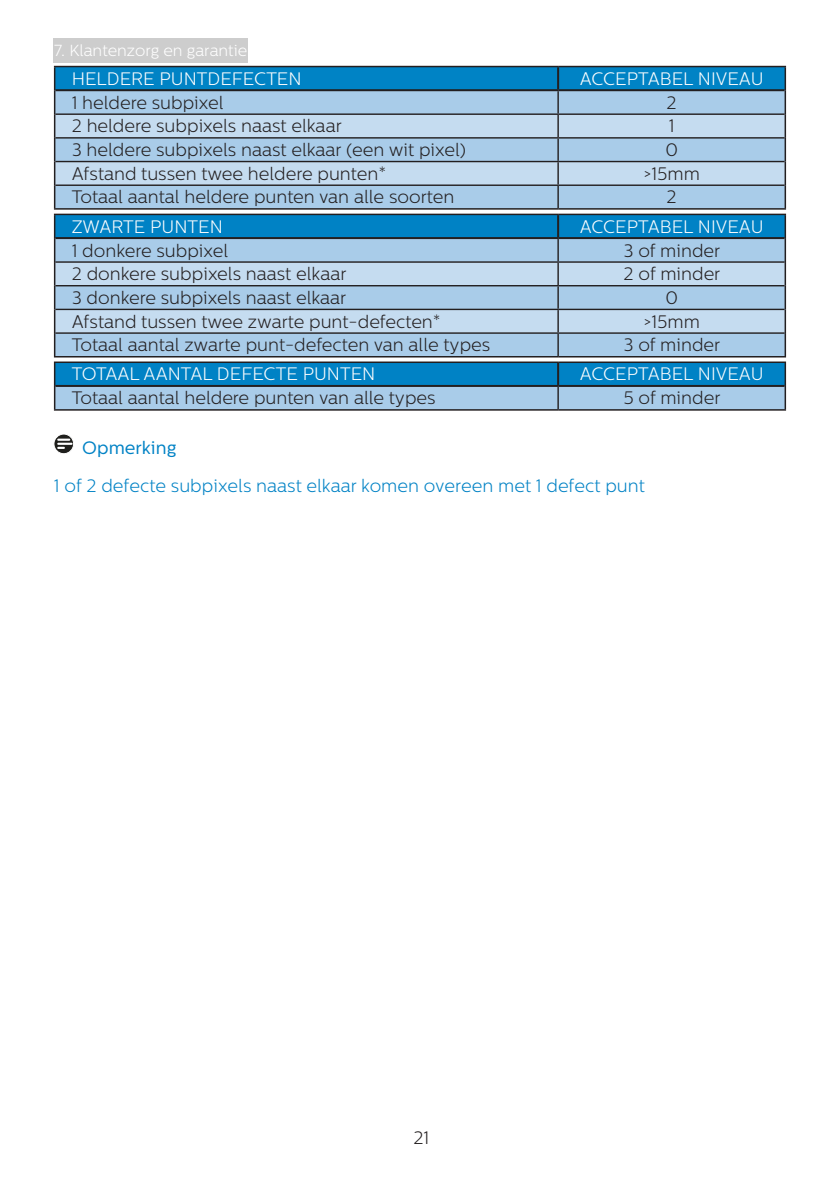
<style>
.page{position:relative;width:840px;height:1191px;background:#fff}
.page>*{position:absolute;margin:0;border:0;box-sizing:border-box;transform-origin:0 0}
.t1{font:300 18px "Centrale Sans";color:#231f20}
.t2{font:300 18px "Centrale Sans";color:#fff}
.Heading_4{font:300 18px "Centrale Sans";color:#0082c5}
.Heading_4-2{font:18px "Centrale Sans";color:#0082c5}
.t3{font:300 16px "Centrale Sans";color:#fff}
</style>
<div class="page">
<div style="left:54px;top:38px;width:194px;height:25px;background:#cdcdcd"></div>
<hr style="left:54px;top:208px;width:504px;height:2px;background:#231f20">
<hr style="left:558px;top:208px;width:227px;height:2px;background:#231f20">
<hr style="left:54px;top:66px;width:504px;height:1px;background:#231f20">
<hr style="left:558px;top:66px;width:227px;height:1px;background:#231f20">
<svg style="left:54px;top:67px;width:731px;height:141px;background:#91bddb"></svg>
<hr style="left:55px;top:89px;width:503px;height:2px;background:#231f20">
<hr style="left:557px;top:67px;width:2px;height:22px;background:#231f20">
<hr style="left:558px;top:89px;width:226px;height:2px;background:#231f20">
<hr style="left:54px;top:356px;width:504px;height:1px;background:#231f20">
<hr style="left:558px;top:356px;width:227px;height:1px;background:#231f20">
<svg style="left:54px;top:214px;width:731px;height:142px;background:#90bcda"></svg>
<hr style="left:55px;top:237px;width:503px;height:2px;background:#231f20">
<hr style="left:557px;top:215px;width:2px;height:22px;background:#231f20">
<hr style="left:558px;top:237px;width:226px;height:2px;background:#231f20">
<hr style="left:54px;top:409px;width:504px;height:2px;background:#231f20">
<hr style="left:558px;top:409px;width:227px;height:2px;background:#231f20">
<hr style="left:54px;top:361px;width:504px;height:2px;background:#231f20">
<hr style="left:558px;top:361px;width:227px;height:2px;background:#231f20">
<svg style="left:54px;top:362px;width:731px;height:48px;background:#52a0ce"></svg>
<hr style="left:55px;top:385px;width:503px;height:2px;background:#231f20">
<hr style="left:557px;top:363px;width:2px;height:22px;background:#231f20">
<hr style="left:558px;top:385px;width:226px;height:2px;background:#231f20">
<svg style="left:54px;top:434px;width:20px;height:20px"></svg>
<div style="left:54px;top:434px;width:20px;height:20px;border:1px solid #fff;border-radius:50%"></div>
<svg style="left:58px;top:438px;width:13px;height:11px"></svg>
<p class="t3" style="left:54px;top:42px;width:195px">7. Klantenzorg en garantie</p>
<p class="t2" style="left:72px;top:68px;width:231px">HELDERE PUNTDEFECTEN</p>
<p class="t2" style="left:579px;top:68px;width:185px">ACCEPTABEL NIVEAU</p>
<p class="t1" style="left:72px;top:92px;width:153px">1 heldere subpixel</p>
<p class="t1" style="left:666px;top:92px;width:12px">2</p>
<p class="t1" style="left:72px;top:116px;width:271px">2 heldere subpixels naast elkaar</p>
<p class="t1" style="left:668px;top:116px;width:7px">1</p>
<p class="t1" style="left:72px;top:139px;width:396px">3 heldere subpixels naast elkaar (een wit pixel)</p>
<p class="t1" style="left:665px;top:139px;width:14px">0</p>
<p class="t1" style="left:72px;top:163px;width:316px">Afstand tussen twee heldere punten*</p>
<p class="t1" style="left:643px;top:163px;width:58px">&gt;15mm</p>
<p class="t1" style="left:72px;top:187px;width:384px">Totaal aantal heldere punten van alle soorten</p>
<p class="t1" style="left:666px;top:187px;width:12px">2</p>
<p class="t2" style="left:72px;top:216px;width:153px">ZWARTE PUNTEN</p>
<p class="t2" style="left:579px;top:216px;width:185px">ACCEPTABEL NIVEAU</p>
<p class="t1" style="left:72px;top:240px;width:158px">1 donkere subpixel</p>
<p class="t1" style="left:623px;top:240px;width:98px">3 of minder</p>
<p class="t1" style="left:72px;top:264px;width:276px">2 donkere subpixels naast elkaar</p>
<p class="t1" style="left:623px;top:264px;width:98px">2 of minder</p>
<p class="t1" style="left:72px;top:287px;width:276px">3 donkere subpixels naast elkaar</p>
<p class="t1" style="left:665px;top:287px;width:14px">0</p>
<p class="t1" style="left:72px;top:311px;width:370px">Afstand tussen twee zwarte punt-defecten*</p>
<p class="t1" style="left:643px;top:311px;width:58px">&gt;15mm</p>
<p class="t1" style="left:72px;top:335px;width:420px">Totaal aantal zwarte punt-defecten van alle types</p>
<p class="t1" style="left:623px;top:335px;width:98px">3 of minder</p>
<p class="t2" style="left:72px;top:364px;width:305px">TOTAAL AANTAL DEFECTE PUNTEN</p>
<p class="t2" style="left:579px;top:364px;width:185px">ACCEPTABEL NIVEAU</p>
<p class="t1" style="left:72px;top:388px;width:365px">Totaal aantal heldere punten van alle types</p>
<p class="t1" style="left:623px;top:388px;width:99px">5 of minder</p>
<p class="Heading_4-2" style="left:82px;top:437px;width:96px">Opmerking</p>
<p class="Heading_4" style="left:54px;top:476px;width:592px">1 of 2 defecte subpixels naast elkaar komen overeen met 1 defect punt</p>
<p class="t1" style="left:413px;top:1127px;width:17px">21</p>
</div>
